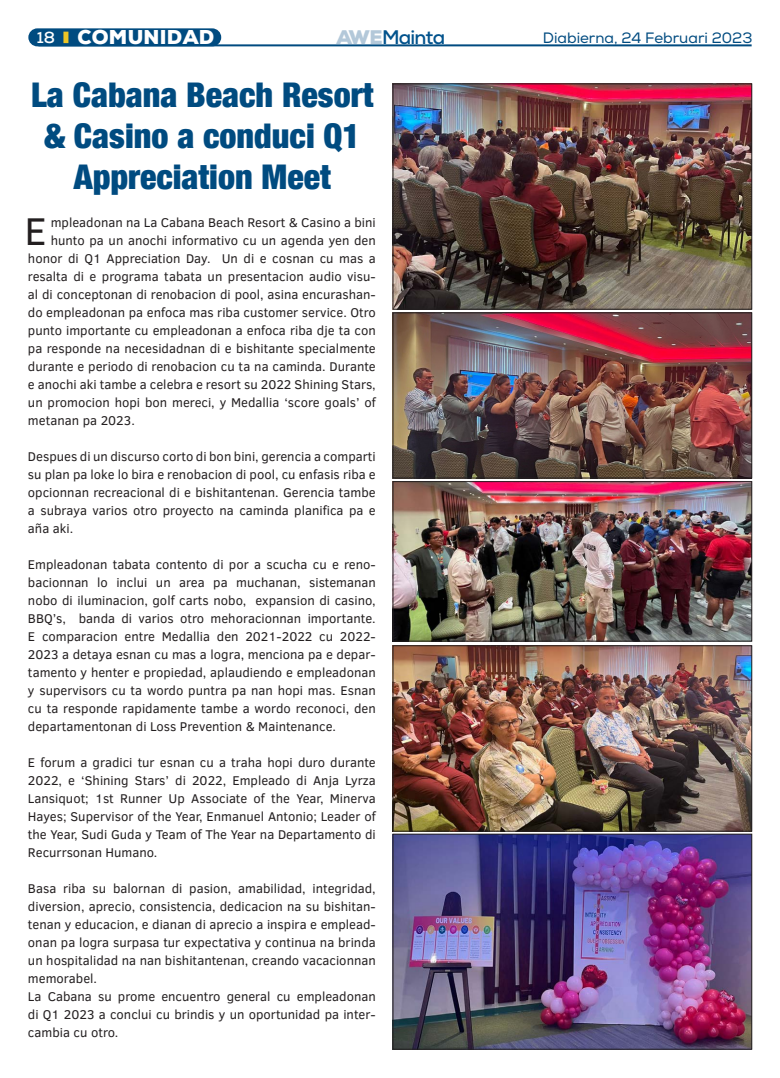
<style>
.page{position:relative;width:780px;height:1078px;background:#fff}
.page>*{position:absolute;margin:0;border:0;box-sizing:border-box;transform-origin:0 0}
.Drop_Cap{font:39.6px "Clear Sans";color:#231f20}
.No_Spacing{font:900 condensed 34px/40.8px "Helvetica Neue LT Com";color:#004b80;text-align:center}
.t1{font:900 20px "Nexa";letter-spacing:.015em;color:#fff}
.t2{font:700 19.6px "Nexa";letter-spacing:-.04em;color:#00528c}
.t3{font:15px "Nexa";color:#004b80}
.Body_Text_14{font:13px/18px "Clear Sans";color:#231f20;text-align:justify}
.Drop_Cap-2{font:13px "Clear Sans";color:#231f20}
.s1{font-weight:700;font-size:16px}
.s2{font-weight:900;color:#b3c8d9}
</style>
<div class="page">
<hr style="left:38px;top:44px;width:713px;height:2px;background:#004b80">
<div style="left:28px;top:28px;width:193px;height:18px;background:#004b80;border-radius:9px"></div>
<div style="left:63px;top:32px;width:5px;height:11px;background:#ecc525"></div>
<img style="left:394px;top:647px;width:356px;height:182px">
<div style="left:392px;top:645px;width:360px;height:186px;border:1px solid #231f20"></div>
<img style="left:394px;top:835px;width:356px;height:212px">
<div style="left:392px;top:833px;width:360px;height:216px;border:1px solid #231f20"></div>
<img style="left:394px;top:483px;width:356px;height:156px">
<div style="left:392px;top:481px;width:360px;height:160px;border:1px solid #231f20"></div>
<img style="left:394px;top:314px;width:356px;height:162px">
<div style="left:392px;top:312px;width:360px;height:166px;border:1px solid #231f20"></div>
<img style="left:394px;top:86px;width:356px;height:221px">
<div style="left:392px;top:84px;width:360px;height:225px;border:1px solid #231f20"></div>
<h3 class="t1" style="left:37px;top:25px;width:179px"><span class="s1">18</span> COMUNIDAD</h3>
<h3 class="t2" style="left:336px;top:24px;width:110px"><span class="s2">AWE</span>Mainta</h3>
<p class="t3" style="left:543px;top:29px;width:211px">Diabierna, 24 Februari 2023</p>
<p class="No_Spacing" style="left:31px;top:74px;width:344px">La Cabana Beach Resort &amp; Casino a conduci Q1<br>Appreciation Meet</p>
<p class="Drop_Cap" style="left:24px;top:204px;width:24px">E</p>
<p class="Drop_Cap-2" style="left:51px;top:213px;width:326px">mpleadonan na La Cabana Beach Resort &amp; Casino a bini</p>
<p class="Drop_Cap-2" style="left:51px;top:231px;width:326px">hunto pa un anochi informativo cu un agenda yen den</p>
<p class="Drop_Cap-2" style="left:28px;top:249px;width:349px">honor di Q1 Appreciation Day. Un di e cosnan cu mas a</p>
<p class="Drop_Cap-2" style="left:28px;top:267px;width:349px">resalta di e programa tabata un presentacion audio visu-</p>
<p class="Drop_Cap-2" style="left:28px;top:285px;width:349px">al di conceptonan di renobacion di pool, asina encurashan-</p>
<p class="Drop_Cap-2" style="left:28px;top:303px;width:349px">do empleadonan pa enfoca mas riba customer service. Otro</p>
<p class="Drop_Cap-2" style="left:28px;top:321px;width:349px">punto importante cu empleadonan a enfoca riba dje ta con</p>
<p class="Drop_Cap-2" style="left:28px;top:339px;width:349px">pa responde na necesidadnan di e bishitante specialmente</p>
<p class="Drop_Cap-2" style="left:28px;top:357px;width:349px">durante e periodo di renobacion cu ta na caminda. Durante</p>
<p class="Drop_Cap-2" style="left:28px;top:375px;width:349px">e anochi aki tambe a celebra e resort su 2022 Shining Stars,</p>
<p class="Drop_Cap-2" style="left:28px;top:393px;width:349px">un promocion hopi bon mereci, y Medallia ‘score goals’ of</p>
<p class="Drop_Cap-2" style="left:28px;top:411px;width:108px">metanan pa 2023.</p>
<p class="Body_Text_14" style="left:28px;top:447px;width:349px">Despues di un discurso corto di bon bini, gerencia a comparti su plan pa loke lo bira e renobacion di pool, cu enfasis riba e opcionnan recreacional di e bishitantenan. Gerencia tambe a subraya varios otro proyecto na caminda planifica pa e aña aki.</p>
<p class="Body_Text_14" style="left:28px;top:555px;width:349px">Empleadonan tabata contento di por a scucha cu e reno&shy;bacionnan lo inclui un area pa muchanan, sistemanan nobo di iluminacion, golf carts nobo, expansion di casino, BBQ’s, banda di varios otro mehoracionnan importante.<br>E comparacion entre Medallia den 2021-2022 cu 2022- 2023 a detaya esnan cu mas a logra, menciona pa e depar&shy;tamento y henter e propiedad, aplaudiendo e empleadonan y supervisors cu ta wordo puntra pa nan hopi mas. Esnan cu ta responde rapidamente tambe a wordo reconoci, den departamentonan di Loss Prevention &amp; Maintenance.</p>
<p class="Body_Text_14" style="left:28px;top:753px;width:349px">E forum a gradici tur esnan cu a traha hopi duro durante 2022, e ‘Shining Stars’ di 2022, Empleado di Anja Lyrza Lansiquot; 1st Runner Up Associate of the Year, Minerva Hayes; Supervisor of the Year, Enmanuel Antonio; Leader of the Year, Sudi Guda y Team of The Year na Departamento di Recurrsonan Humano.</p>
<p class="Body_Text_14" style="left:28px;top:879px;width:349px">Basa riba su balornan di pasion, amabilidad, integridad, diversion, aprecio, consistencia, dedicacion na su bishitan&shy;tenan y educacion, e dianan di aprecio a inspira e emplead&shy;onan pa logra surpasa tur expectativa y continua na brinda un hospitalidad na nan bishitantenan, creando vacacionnan memorabel.</p>
<p class="Body_Text_14" style="left:28px;top:987px;width:349px">La Cabana su prome encuentro general cu empleadonan di Q1 2023 a conclui cu brindis y un oportunidad pa inter&shy;cambia cu otro.</p>
</div>
